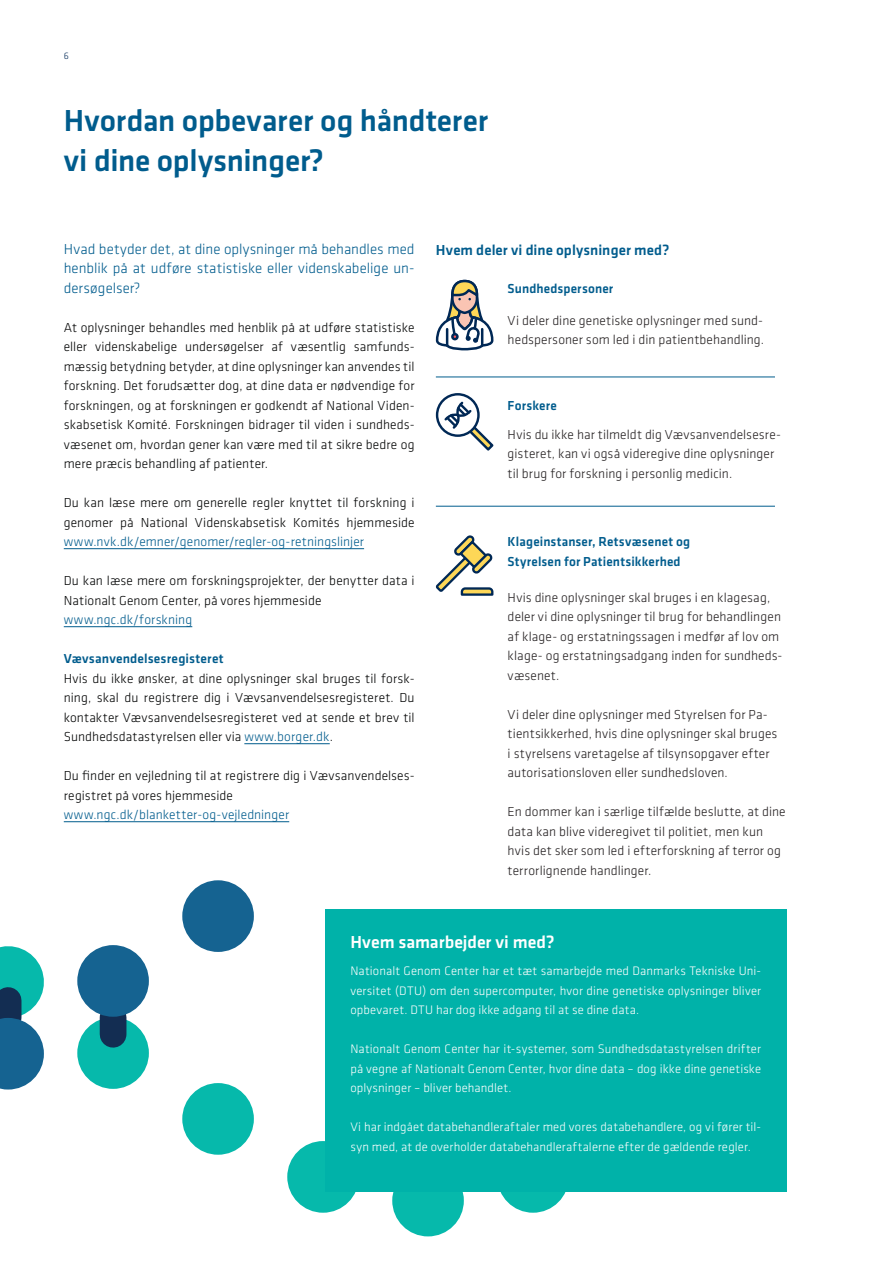
<style>
.page{position:relative;width:893px;height:1263px;background:#fff}
.page>*{position:absolute;margin:0;border:0;box-sizing:border-box;transform-origin:0 0}
.Klavika___Overskrift{font:500 31.5px "Klavika Basic";letter-spacing:-.005em;color:#005c8d}
.Klavika___Boks_Overs{font:500 18px "Klavika Basic";color:#fff}
.Klavika___Brød{font:300 15px/19.5px "Klavika Basic";color:#005c8d}
.Klavika___Overskrift-2{font:500 15px "Klavika Basic";letter-spacing:.005em;color:#005c8d}
.Klavika___Brød-2{font:300 13.5px/19.5px "Klavika Basic";letter-spacing:.01em;color:#000202;text-align:justify}
.Klavika___Medlemmer{font:300 13.5px/19.5px "Klavika Basic";letter-spacing:.005em;color:#231f20}
.Klavika___medlemmer{font:500 13.5px "Klavika Basic";letter-spacing:.01em;color:#005c8d}
.Klavika___Brød-3{font:300 13.5px "Klavika Basic";letter-spacing:.01em;color:#005c8d}
.Klavika___Brød-4{font:500 13.5px "Klavika Basic";letter-spacing:.01em;color:#005c8d}
.Klavika___Brød-5{font:300 12.75px/19.5px "Klavika Basic";letter-spacing:.01em;color:#fff;text-align:justify}
.t1{font:300 9.75px "Klavika Basic";color:#002855}
.s1{color:#005c8d}
</style>
<div class="page">
<div style="left:77px;top:1017px;width:72px;height:72px;background:#06b9ab;border-radius:50%"></div>
<div style="left:100px;top:1017px;width:26px;height:17px;background:#132d52"></div>
<div style="left:77px;top:945px;width:72px;height:72px;background:#156391;border-radius:50%"></div>
<svg style="left:0;top:946px;width:44px;height:143px"></svg>
<div style="left:287px;top:1141px;width:72px;height:72px;background:#06b9ab;border-radius:50%"></div>
<div style="left:182px;top:1083px;width:72px;height:72px;background:#06b9ab;border-radius:50%"></div>
<div style="left:182px;top:880px;width:72px;height:72px;background:#156391;border-radius:50%"></div>
<div style="left:392px;top:1165px;width:72px;height:71px;background:#06b9ab;border-radius:50%"></div>
<div style="left:497px;top:1141px;width:72px;height:72px;background:#06b9ab;border-radius:50%"></div>
<hr style="left:64px;top:548px;width:300px;height:1px;background:#005c8d">
<hr style="left:64px;top:626px;width:128px;height:1px;background:#005c8d">
<hr style="left:244px;top:743px;width:86px;height:1px;background:#005c8d">
<hr style="left:64px;top:821px;width:225px;height:1px;background:#005c8d">
<svg style="left:436px;top:535px;width:57px;height:61px"></svg>
<svg style="left:436px;top:280px;width:57px;height:70px"></svg>
<hr style="left:436px;top:377px;width:339px;height:1px;background:#005c8d">
<svg style="left:437px;top:394px;width:41px;height:42px"></svg>
<div style="left:436px;top:393px;width:44px;height:44px;border:2px solid #002855;border-radius:50%"></div>
<svg style="left:442px;top:399px;width:51px;height:52px"></svg>
<hr style="left:436px;top:506px;width:339px;height:1px;background:#005c8d">
<div style="left:325px;top:909px;width:462px;height:283px;background:#00b2a9"></div>
<p class="t1" style="left:64px;top:49px;width:7px">6</p>
<p class="Klavika___Overskrift" style="left:64px;top:99px;width:426px">Hvordan opbevarer og håndterer</p>
<p class="Klavika___Overskrift" style="left:64px;top:140px;width:262px">vi dine oplysninger?</p>
<p class="Klavika___Brød" style="left:64px;top:239px;width:352px">Hvad betyder det, at dine oplysninger må behandles med</p>
<p class="Klavika___Overskrift-2" style="left:436px;top:240px;width:235px">Hvem deler vi dine oplysninger med?</p>
<p class="Klavika___Brød" style="left:64px;top:258px;width:352px">henblik på at udføre statistiske eller videnskabelige un&shy;dersøgelser?</p>
<p class="Klavika___Brød-2" style="left:64px;top:317px;width:352px">At oplysninger behandles med henblik på at udføre statistiske eller videnskabelige undersøgelser af væsentlig samfunds&shy;mæssig betydning betyder, at dine oplysninger kan anvendes til forskning. Det forudsætter dog, at dine data er nødvendige for forskningen, og at forskningen er godkendt af National Viden&shy;skabsetisk Komité. Forskningen bidrager til viden i sundheds&shy;væsenet om, hvordan gener kan være med til at sikre bedre og mere præcis behandling af patienter.</p>
<p class="Klavika___Brød-2" style="left:64px;top:493px;width:352px">Du kan læse mere om generelle regler knyttet til forskning i genomer på National Videnskabsetisk Komités hjemmeside <span class="s1">www.nvk.dk/emner/genomer/regler-og-retningslinjer</span></p>
<p class="Klavika___Brød-2" style="left:64px;top:571px;width:352px">Du kan læse mere om forskningsprojekter, der benytter data i<br>Nationalt Genom Center, på vores hjemmeside</p>
<p class="Klavika___Brød-3" style="left:64px;top:611px;width:130px">www.ngc.dk/forskning</p>
<p class="Klavika___Brød-4" style="left:64px;top:649px;width:161px">Vævsanvendelsesregisteret</p>
<p class="Klavika___Brød-2" style="left:64px;top:668px;width:352px">Hvis du ikke ønsker, at dine oplysninger skal bruges til forsk&shy;ning, skal du registrere dig i Vævsanvendelsesregisteret. Du kontakter Vævsanvendelsesregisteret ved at sende et brev til Sundhedsdatastyrelsen eller via <span class="s1">www.borger.dk</span>.</p>
<p class="Klavika___Brød-2" style="left:64px;top:766px;width:352px">Du finder en vejledning til at registrere dig i Vævsanvendelses&shy;registret på vores hjemmeside</p>
<p class="Klavika___Brød-3" style="left:64px;top:806px;width:227px">www.ngc.dk/blanketter-og-vejledninger</p>
<p class="Klavika___medlemmer" style="left:508px;top:279px;width:107px">Sundhedspersoner</p>
<p class="Klavika___Medlemmer" style="left:508px;top:310px;width:258px">Vi deler dine genetiske oplysninger med sund&shy;hedspersoner som led i din patientbehandling.</p>
<p class="Klavika___medlemmer" style="left:508px;top:396px;width:51px">Forskere</p>
<p class="Klavika___Medlemmer" style="left:508px;top:424px;width:275px">Hvis du ikke har tilmeldt dig Vævsanvendelsesre&shy;gisteret, kan vi også videregive dine oplysninger til brug for forskning i personlig medicin.</p>
<p class="Klavika___medlemmer" style="left:508px;top:532px;width:184px">Klageinstanser, Retsvæsenet og</p>
<p class="Klavika___medlemmer" style="left:508px;top:552px;width:174px">Styrelsen for Patientsikkerhed</p>
<p class="Klavika___Medlemmer" style="left:508px;top:587px;width:276px">Hvis dine oplysninger skal bruges i en klagesag, deler vi dine oplysninger til brug for behandlingen af klage- og erstatningssagen i medfør af lov om klage- og erstatningsadgang inden for sundheds&shy;væsenet.</p>
<p class="Klavika___Medlemmer" style="left:508px;top:704px;width:271px">Vi deler dine oplysninger med Styrelsen for Pa&shy;tientsikkerhed, hvis dine oplysninger skal bruges i styrelsens varetagelse af tilsynsopgaver efter autorisationsloven eller sundhedsloven.</p>
<p class="Klavika___Medlemmer" style="left:508px;top:802px;width:279px">En dommer kan i særlige tilfælde beslutte, at dine data kan blive videregivet til politiet, men kun hvis det sker som led i efterforskning af terror og terrorlignende handlinger.</p>
<p class="Klavika___Boks_Overs" style="left:350px;top:930px;width:206px">Hvem samarbejder vi med?</p>
<p class="Klavika___Brød-5" style="left:350px;top:961px;width:412px">Nationalt Genom Center har et tæt samarbejde med Danmarks Tekniske Uni&shy;versitet (DTU) om den supercomputer, hvor dine genetiske oplysninger bliver opbevaret. DTU har dog ikke adgang til at se dine data.</p>
<p class="Klavika___Brød-5" style="left:350px;top:1039px;width:412px">Nationalt Genom Center har it-systemer, som Sundhedsdatastyrelsen drifter på vegne af Nationalt Genom Center, hvor dine data – dog ikke dine genetiske oplysninger – bliver behandlet.</p>
<p class="Klavika___Brød-5" style="left:350px;top:1117px;width:412px">Vi har indgået databehandleraftaler med vores databehandlere, og vi fører til&shy;syn med, at de overholder databehandleraftalerne efter de gældende regler.</p>
</div>
